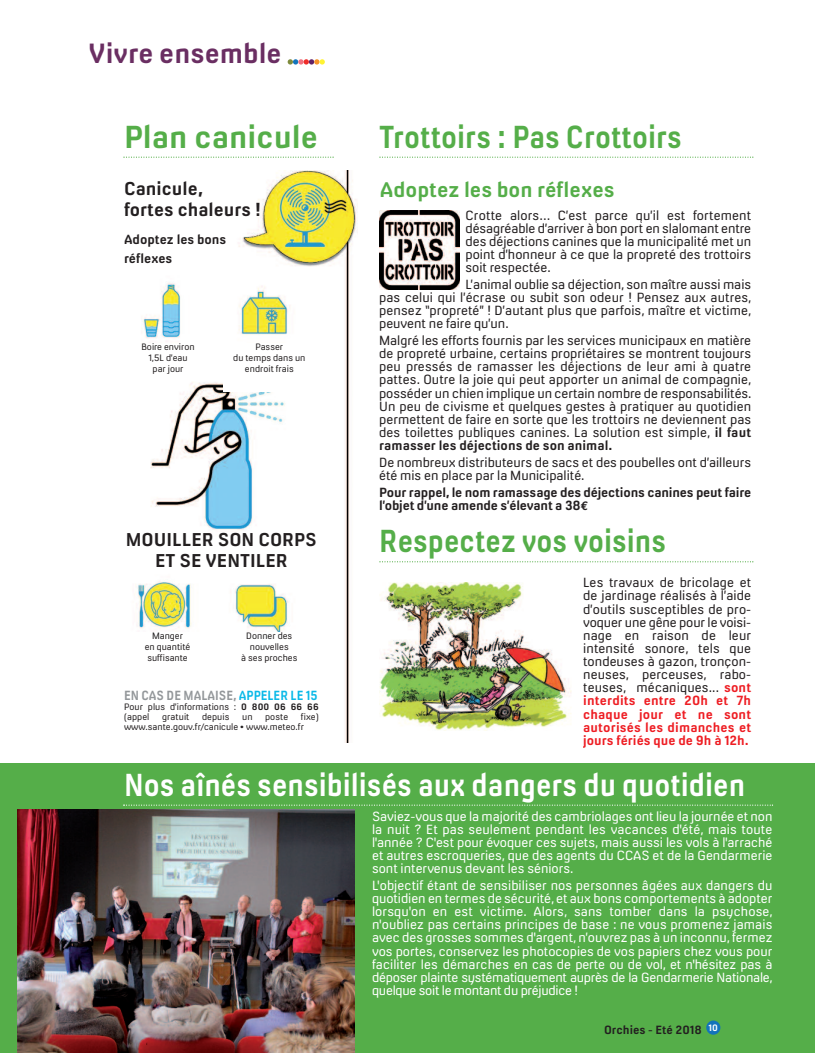
<style>
.page{position:relative;width:815px;height:1053px;background:#fff}
.page>*{position:absolute;margin:0;border:0;box-sizing:border-box;transform-origin:0 0}
.t1{font:700 30px "Milibus Rg";color:#fff;scale:.9 1}
.t2{font:700 30px "Milibus Rg";color:#55ae49;scale:.9 1}
.t3{font:700 30px "Milibus Rg";color:#55ae49}
.t4{font:700 26.25px "Milibus Rg";color:#6a2e62}
.t5{font:700 20px "Milibus Rg";color:#55ae49}
.t6{font:700 17.5px/21px "Milibus Rg";color:#231f20}
.t7{font:12.5px/13.1px "Milibus Lt";color:#231f20;text-align:justify}
.t8{font:12.5px/13.1px "Milibus Lt";letter-spacing:-.015em;color:#fff;text-align:justify}
.t9{font:700 12.5px/18.5px "Milibus Rg";letter-spacing:-.015em;color:#231f20}
.t10{font:700 12.5px/13.1px "Milibus Rg";letter-spacing:.01em;color:#ee1d23;text-align:justify}
.t11{font:700 12.5px "Milibus Rg";color:#93979a;scale:.9 1}
.t12{font:700 11.25px "Milibus Rg";color:#231f20}
.t13{font:8.75px/11px "Milibus Lt";color:#231f20;text-align:center}
.s1{color:#0ab9e8}
.s2{font-family:"Milibus Rg";font-weight:700}
.s3{font-family:"Euro Mono"}
.s4{font-family:"Milibus Rg";font-weight:700;color:#ee1d23}
</style>
<div class="page">
<div style="left:0;top:763px;width:815px;height:289px;background:#55ae49"></div>
<img style="left:138px;top:171px;width:219px;height:571px">
<svg style="left:288px;top:59px;width:37px;height:6px"></svg>
<div style="left:706px;top:1020px;width:14px;height:14px;background:#1374bb;border-radius:50%"></div>
<svg style="left:123px;top:156px;width:211px;height:2px"></svg>
<svg style="left:123px;top:804px;width:650px;height:1px"></svg>
<svg style="left:379px;top:156px;width:374px;height:2px"></svg>
<div style="left:224px;top:343px;width:91px;height:49px;background:#fff"></div>
<div style="left:224px;top:632px;width:91px;height:48px;background:#fff"></div>
<div style="left:122px;top:632px;width:91px;height:48px;background:#fff"></div>
<img style="left:18px;top:809px;width:336px;height:243px">
<svg style="left:379px;top:561px;width:374px;height:1px"></svg>
<img style="left:380px;top:210px;width:79px;height:79px">
<img style="left:379px;top:582px;width:193px;height:148px">
<h2 class="t4" style="left:89px;top:44px;width:194px">Vivre ensemble</h2>
<h1 class="t3" style="left:124px;top:125px;width:195px">Plan canicule</h1>
<h3 class="t6" style="left:124px;top:179px;width:138px">Canicule,<br>fortes chaleurs !</h3>
<p class="t9" style="left:124px;top:232px;width:104px">Adoptez les bons réflexes</p>
<p class="t13" style="left:141px;top:342px;width:55px">Boire environ<br>1,5L d’eau par jour</p>
<p class="t13" style="left:233px;top:342px;width:74px">Passer<br>du temps dans un endroit frais</p>
<h3 class="t6" style="left:126px;top:531px;width:193px;text-align:center">mOUILLER SON CORPS<br>ET SE VENTILER</h3>
<p class="t13" style="left:145px;top:631px;width:47px">Manger<br>en quantité suffisante</p>
<p class="t13" style="left:241px;top:631px;width:58px">Donner des nouvelles<br>à ses proches</p>
<p class="t11" style="left:124px;top:690px;width:217px">EN CAS DE mALAISE, <span class="s1">APPELER LE 15</span></p>
<p class="t13" style="left:124px;top:702px;width:196px;line-height:10px;text-align:left">Pour plus d’informations : <span class="s2">0 800 06 66 66 </span>(appel</p>
<p class="t13" style="left:162px;top:712px;width:29px">gratuit</p>
<p class="t13" style="left:202px;top:712px;width:29px">depuis</p>
<p class="t13" style="left:242px;top:712px;width:12px">un</p>
<p class="t13" style="left:265px;top:712px;width:25px">poste</p>
<p class="t13" style="left:124px;top:712px;width:196px;line-height:10px;text-align:left;text-indent:177px">fixe) www.sante.gouv.fr/canicule • www.meteo.fr</p>
<h1 class="t2" style="left:379px;top:125px;width:338px">Trottoirs : Pas Crottoirs</h1>
<h3 class="t5" style="left:380px;top:182px;width:237px">Adoptez les bon réflexes</h3>
<p class="t7" style="left:466px;top:210px;width:287px">Crotte alors… C’est parce qu’il est fortement désagréable d’arriver à bon port en slalomant entre des déjections canines que la municipalité met un point d’honneur à ce que la propreté des trottoirs soit respectée.</p>
<p class="t7" style="left:379px;top:279px;width:374px;text-indent:86px">L’animal oublie sa déjection, son maître aussi mais pas celui qui l’écrase ou subit son odeur ! Pensez aux autres, pensez “propreté” ! D’autant plus que parfois, maître et victime, peuvent ne faire qu’un.</p>
<p class="t7" style="left:379px;top:335px;width:374px">Malgré les efforts fournis par les services municipaux en matière de propreté urbaine, certains propriétaires se montrent toujours peu pressés de ramasser les déjections de leur ami à quatre pattes. Outre la joie qui peut apporter un animal de compagnie, posséder un chien implique un certain nombre de responsabilités.<br>Un peu de civisme et quelques gestes à pratiquer au quotidien permettent de faire en sorte que les trottoirs ne deviennent pas des toilettes publiques canines. La solution est simple, <span class="s2">il faut</span></p>
<p class="t9" style="left:379px;top:437px;width:235px">ramasser les déjections de son animal.</p>
<p class="t7" style="left:379px;top:457px;width:374px">De nombreux distributeurs de sacs et des poubelles ont d’ailleurs été mis en place par la Municipalité.</p>
<p class="t9" style="left:379px;top:486px;width:374px;line-height:13.1px">Pour rappel, le nom ramassage des déjections canines peut faire l’objet d’une amende s’élevant a 38<span class="s3">€</span></p>
<h1 class="t2" style="left:379px;top:530px;width:321px">Respectez vos voisins</h1>
<p class="t7" style="left:583px;top:577px;width:170px">Les travaux de bricolage et de jardinage réalisés à l’aide d’outils susceptibles de pro&shy;voquer une gêne pour le voisi&shy;nage en raison de leur intensité sonore, tels que tondeuses à gazon, tronçon&shy;neuses, perceuses, rabo&shy;teuses, mécaniques... <span class="s4">sont</span></p>
<p class="t10" style="left:583px;top:695px;width:170px">interdits entre 20h et 7h chaque jour et ne sont autorisés les dimanches et jours fériés que de 9h à 12h.</p>
<h1 class="t1" style="left:124px;top:773px;width:692px">Nos aînés sensibilisés aux dangers du quotidien</h1>
<p class="t8" style="left:372px;top:810px;width:402px">Saviez-vous que la majorité des cambriolages ont lieu la journée et non la nuit ? Et pas seulement pendant les vacances d'été, mais toute l'année ? C'est pour évoquer ces sujets, mais aussi les vols à l'arraché et autres escroqueries, que des agents du CCAS et de la Gendarmerie sont intervenus devant les séniors.</p>
<p class="t8" style="left:372px;top:879px;width:402px">L'objectif étant de sensibiliser nos personnes âgées aux dangers du quotidien en termes de sécurité, et aux bons comportements à adopter lorsqu'on en est victime. Alors, sans tomber dans la psychose, n'oubliez pas certains principes de base : ne vous promenez jamais avec des grosses sommes d'argent, n’ouvrez pas à un inconnu, fermez vos portes, conservez les photocopies de vos papiers chez vous pour faciliter les démarches en cas de perte ou de vol, et n'hésitez pas à déposer plainte systématiquement auprès de la Gendarmerie Nationale, quelque soit le montant du préjudice !</p>
<p class="t12" style="left:604px;top:1025px;width:115px">Orchies - Eté 2018 <sup>10</sup></p>
</div>
